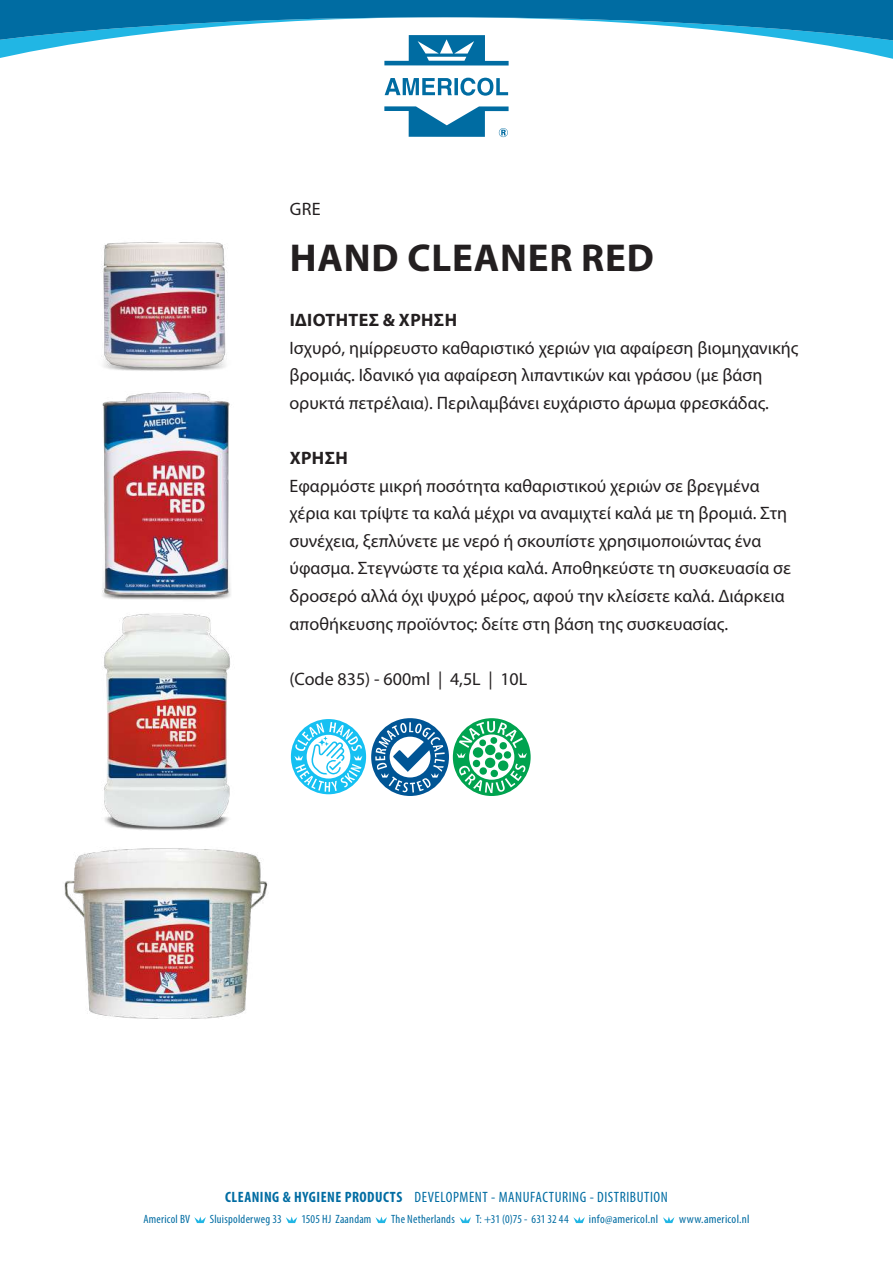
<style>
.page{position:relative;width:893px;height:1263px;background:#fff}
.page>*{position:absolute;margin:0;border:0;box-sizing:border-box;transform-origin:0 0}
.t1{font:700 39px "Myriad Pro";letter-spacing:.02em;color:#231f20}
.t2{font:18px/27.6px "Myriad Pro";color:#231f20}
.t3{font:700 18px "Myriad Pro";letter-spacing:.02em;color:#231f20}
.t4{font:condensed 15px "Myriad Pro";letter-spacing:.035em;color:#006ca2}
.t5{font:condensed 12px "Myriad Pro";letter-spacing:.02em;color:#006ca2}
.t6{font:condensed 12px "Myriad Pro";letter-spacing:.02em;color:#006ca2;scale:1.04 1}
.t7{font:condensed 12px "Myriad Pro";color:#006ca2}
.s1{font-weight:700}
</style>
<div class="page">
<svg style="left:0;top:0;width:893px;height:137px"></svg>
<svg style="left:194px;top:1216px;width:12px;height:7px"></svg>
<svg style="left:286px;top:1216px;width:11px;height:7px"></svg>
<svg style="left:375px;top:1216px;width:12px;height:7px"></svg>
<svg style="left:459px;top:1216px;width:12px;height:7px"></svg>
<svg style="left:573px;top:1216px;width:12px;height:7px"></svg>
<svg style="left:663px;top:1216px;width:11px;height:7px"></svg>
<img style="left:104px;top:613px;width:126px;height:187px">
<svg style="left:291px;top:718px;width:240px;height:77px"></svg>
<img style="left:102px;top:392px;width:129px;height:208px">
<img style="left:64px;top:800px;width:204px;height:219px">
<img style="left:102px;top:242px;width:126px;height:129px">
<p class="t2" style="left:290px;top:195px;width:32px">GRE</p>
<h1 class="t1" style="left:290px;top:232px;width:365px">HAND CLEANER RED</h1>
<p class="t3" style="left:290px;top:308px;width:169px">ΙΔΙΌΤΗΤΕΣ &amp; ΧΡΉΣΗ</p>
<p class="t2" style="left:290px;top:333px;width:510px">Ισχυρό, ημίρρευστο καθαριστικό χεριών για αφαίρεση βιομηχανικής βρομιάς. Ιδανικό για αφαίρεση λιπαντικών και γράσου (με βάση ορυκτά πετρέλαια). Περιλαμβάνει ευχάριστο άρωμα φρεσκάδας.</p>
<p class="t3" style="left:290px;top:446px;width:60px">ΧΡΗΣΗ</p>
<p class="t2" style="left:290px;top:471px;width:503px">Εφαρμόστε μικρή ποσότητα καθαριστικού χεριών σε βρεγμένα χέρια και τρίψτε τα καλά μέχρι να αναμιχτεί καλά με τη βρομιά. Στη συνέχεια, ξεπλύνετε με νερό ή σκουπίστε χρησιμοποιώντας ένα ύφασμα. Στεγνώστε τα χέρια καλά. Αποθηκεύστε τη συσκευασία σε δροσερό αλλά όχι ψυχρό μέρος, αφού την κλείσετε καλά. Διάρκεια αποθήκευσης προϊόντος: δείτε στη βάση της συσκευασίας.</p>
<p class="t2" style="left:290px;top:665px;width:239px">(Code 835) - 600ml | 4,5L | 10L</p>
<p class="t4" style="left:225px;top:1188px;width:444px"><span class="s1">CLEANING &amp; HYGIENE PRODUCTS</span> DEVELOPMENT - MANUFACTURING - DISTRIBUTION</p>
<p class="t5" style="left:143px;top:1212px;width:48px">Americol BV</p>
<p class="t5" style="left:210px;top:1212px;width:73px">Sluispolderweg 33</p>
<p class="t5" style="left:301px;top:1212px;width:72px">1505 HJ Zaandam</p>
<p class="t5" style="left:391px;top:1212px;width:65px">The Netherlands</p>
<p class="t7" style="left:476px;top:1212px;width:94px">T: +31 (0)75 - 631 32 44</p>
<p class="t6" style="left:589px;top:1212px;width:68px">info@americol.nl</p>
<p class="t6" style="left:679px;top:1212px;width:69px">www.americol.nl</p>
</div>
